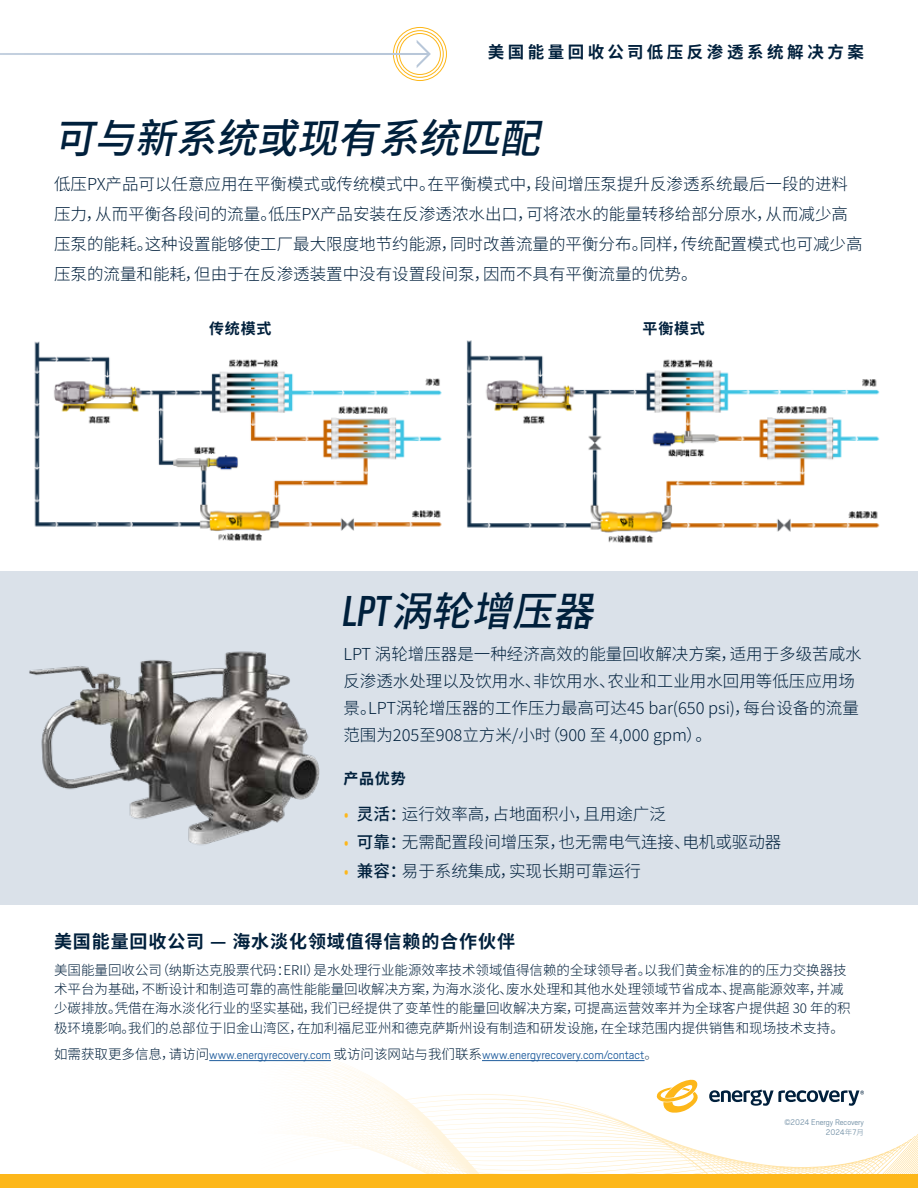
<style>
.page{position:relative;width:918px;height:1188px;background:#fff}
.page>*{position:absolute;margin:0;border:0;box-sizing:border-box;transform-origin:0 0}
.t1{font:italic 500 40.5px "Source Han Sans CN";color:#00203c}
.t2{font:700 18px "Source Han Sans CN";letter-spacing:.05em;color:#00203c}
.t3{font:300 16.5px/30px "Source Han Sans CN";color:#00203c}
.t4{font:700 16.5px "Source Han Sans CN";letter-spacing:.21em;color:#00203c}
.t5{font:700 15px "Source Han Sans CN";letter-spacing:.05em;color:#00203c}
.t6{font:300 13.5px/19.5px "Source Han Sans CN";color:#00203c}
.t7{font:300 13.5px "Scout";color:#215e9e}
.t8{font:300 9px/10.5px "Scout";color:#6c8ba2;text-align:right}
.s1{font-family:"Scout Cond";font-weight:400;font-size:48px}
.s2{font-family:"Scout";font-size:13.5px;color:#fdb71a}
.s3{font-weight:500}
.s4{font-family:"Source Han Sans CN";color:#00203c}
.s5{font-family:"Source Han Sans CN";font-weight:200;color:#00203c}
.s6{font-family:"Source Han Sans CN";font-size:7.5px}
</style>
<div class="page">
<div style="left:0;top:1174px;width:918px;height:14px;background:#fdb71a"></div>
<svg style="left:209px;top:1061px;width:709px;height:113px"></svg>
<svg style="left:657px;top:1080px;width:41px;height:33px"></svg>
<svg style="left:709px;top:1090px;width:155px;height:16px"></svg>
<div style="left:399px;top:33px;width:42px;height:42px;border:1px solid #fdb71a;border-radius:50%"></div>
<div style="left:396px;top:30px;width:48px;height:48px;border:1px solid #fdb71a;border-radius:50%"></div>
<div style="left:393px;top:27px;width:54px;height:54px;border:1px solid #fdb71a;border-radius:50%"></div>
<svg style="left:0;top:40px;width:431px;height:28px"></svg>
<hr style="left:209px;top:1060px;width:122px;height:1px;background:#215e9e">
<hr style="left:482px;top:1060px;width:163px;height:1px;background:#215e9e">
<img style="left:466px;top:340px;width:414px;height:203px">
<img style="left:34px;top:341px;width:408px;height:200px">
<div style="left:0;top:571px;width:918px;height:333px;background:#dae1e9"></div>
<img style="left:29px;top:651px;width:291px;height:194px">
<p class="t4" style="left:488px;top:43px;width:378px">美国能量回收公司低压反渗透系统解决方案</p>
<h1 class="t1" style="left:54px;top:116px;width:508px">可与新系统或现有系统匹配</h1>
<p class="t3" style="left:54px;top:169px;width:810px">低压PX产品可以任意应用在平衡模式或传统模式中。在平衡模式中，段间增压泵提升反渗透系统最后一段的进料压力，从而平衡各段间的流量。低压PX产品安装在反渗透浓水出口，可将浓水的能量转移给部分原水，从而减少高压泵的能耗。这种设置能够使工厂最大限度地节约能源，同时改善流量的平衡分布。同样，传统配置模式也可减少高压泵的流量和能耗，但由于在反渗透装置中没有设置段间泵，因而不具有平衡流量的优势。</p>
<p class="t5" style="left:209px;top:320px;width:64px">传统模式</p>
<p class="t5" style="left:643px;top:320px;width:64px">平衡模式</p>
<h1 class="t1" style="left:343px;top:589px;width:272px"><span class="s1">L P T</span> 涡轮增压器</h1>
<p class="t3" style="left:343px;top:641px;width:520px;line-height:27px">LPT 涡轮增压器是一种经济高效的能量回收解决方案，适用于多级苦咸水反渗透水处理以及饮用水、非饮用水、农业和工业用水回用等低压应用场景。LPT涡轮增压器的工作压力最高可达45 bar(650 psi)，每台设备的流量范围为205至908立方米/小时（900 至 4,000 gpm）。</p>
<p class="t5" style="left:343px;top:770px;width:64px">产品优势</p>
<p class="t3" style="left:343px;top:799px;width:324px"><span class="s2">•</span> <span class="s3">灵活：</span>运行效率高，占地面积小，且用途广泛</p>
<p class="t3" style="left:343px;top:828px;width:439px"><span class="s2">•</span> <span class="s3">可靠：</span>无需配置段间增压泵，也无需电气连接、电机或驱动器</p>
<p class="t3" style="left:343px;top:856px;width:299px"><span class="s2">•</span> <span class="s3">兼容：</span>易于系统集成，实现长期可靠运行</p>
<p class="t2" style="left:54px;top:932px;width:463px">美国能量回收公司 — 海水淡化领域值得信赖的合作伙伴</p>
<p class="t6" style="left:54px;top:960px;width:798px">美国能量回收公司（纳斯达克股票代码：ERII）是水处理行业能源效率技术领域值得信赖的全球领导者。以我们黄金标准的的压力交换器技术平台为基础，不断设计和制造可靠的高性能能量回收解决方案，为海水淡化、废水处理和其他水处理领域节省成本、提高能源效率，并减少碳排放。凭借在海水淡化行业的坚实基础，我们已经提供了变革性的能量回收解决方案，可提高运营效率并为全球客户提供超 30 年的积极环境影响。我们的总部位于旧金山湾区，在加利福尼亚州和德克萨斯州设有制造和研发设施，在全球范围内提供销售和现场技术支持。</p>
<p class="t7" style="left:54px;top:1048px;width:606px"><span class="s4">如需获取更多信息，请访问</span>www.energyrecovery.com <span class="s4">或访问该网站与我们联系</span>www.energyrecovery.com/contact<span class="s5">。</span></p>
<p class="t8" style="left:784px;top:1117px;width:81px">©2024 Energy Recovery<br>2024<span class="s6">年</span>7<span class="s6">月</span></p>
</div>
